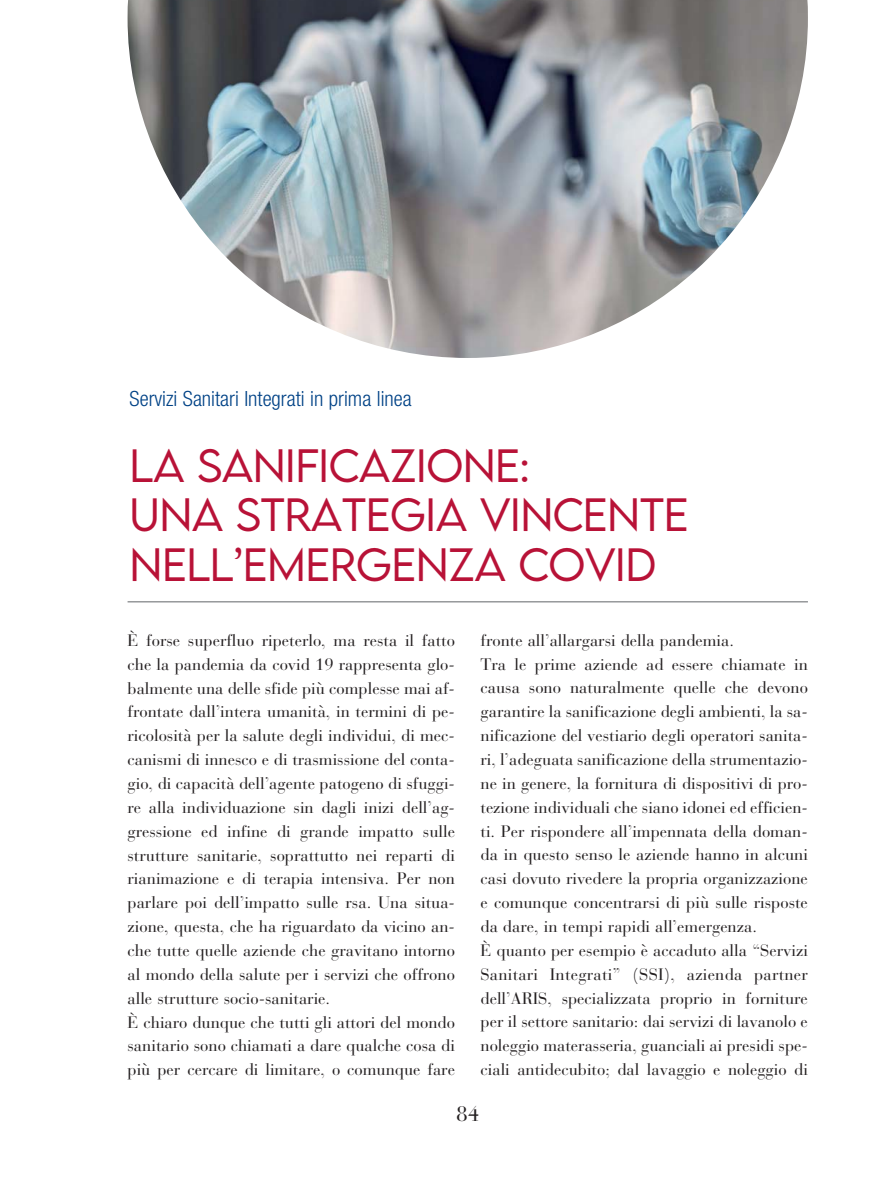
<style>
.page{position:relative;width:893px;height:1191px;background:#fff}
.page>*{position:absolute;margin:0;border:0;box-sizing:border-box;transform-origin:0 0}
.t1{font:300 40.5px/49.5px "LEMONMILK";letter-spacing:-.015em;color:#b81237}
.t2{font:300 condensed 21px "Helvetica Neue";color:#004286}
.t3{font:21px "Bauer Bodoni Std";color:#231f20}
.t4{font:16.5px/23.9px "Bauer Bodoni Std";color:#231f20}
</style>
<div class="page">
<img style="left:128px;top:0;width:680px;height:358px">
<hr style="left:128px;top:601px;width:680px;height:1px;background:#96989b">
<p class="t2" style="left:130px;top:390px;width:284px">Servizi Sanitari Integrati in prima linea</p>
<h1 class="t1" style="left:130px;top:443px;width:561px">LA SANIFICAZIONE:<br>UNA STRATEGIA VINCENTE<br>NELL’EMERGENZA COVID</h1>
<p class="t4" style="left:128px;top:630px;width:329px">È forse superfluo ripeterlo, ma resta il fatto che la pandemia da covid 19 rappresenta glo&shy;balmente una delle sfide più complesse mai af&shy;frontate dall’intera umanità, in termini di pe&shy;ricolosità per la salute degli individui, di mec&shy;canismi di innesco e di trasmissione del conta&shy;gio, di capacità dell’agente patogeno di sfuggi&shy;re alla individuazione sin dagli inizi dell’ag&shy;gressione ed infine di grande impatto sulle strutture sanitarie, soprattutto nei reparti di rianimazione e di terapia intensiva. Per non parlare poi dell’impatto sulle rsa. Una situa&shy;zione, questa, che ha riguardato da vicino an&shy;che tutte quelle aziende che gravitano intorno al mondo della salute per i servizi che offrono alle strutture socio-sanitarie.<br>È chiaro dunque che tutti gli attori del mondo sanitario sono chiamati a dare qualche cosa di più per cercare di limitare, o comunque fare</p>
<p class="t4" style="left:480px;top:629px;width:329px">fronte all’allargarsi della pandemia.<br>Tra le prime aziende ad essere chiamate in causa sono naturalmente quelle che devono garantire la sanificazione degli ambienti, la sa&shy;nificazione del vestiario degli operatori sanita&shy;ri, l’adeguata sanificazione della strumentazio&shy;ne in genere, la fornitura di dispositivi di pro&shy;tezione individuali che siano idonei ed efficien&shy;ti. Per rispondere all’impennata della doman&shy;da in questo senso le aziende hanno in alcuni casi dovuto rivedere la propria organizzazione e comunque concentrarsi di più sulle risposte da dare, in tempi rapidi all’emergenza.<br>È quanto per esempio è accaduto alla “Servizi Sanitari Integrati” (SSI), azienda partner dell’ARIS, specializzata proprio in forniture per il settore sanitario: dai servizi di lavanolo e noleggio materasseria, guanciali ai presidi spe&shy;ciali antidecubito; dal lavaggio e noleggio di</p>
<p class="t3" style="left:456px;top:1105px;width:25px">84</p>
</div>
